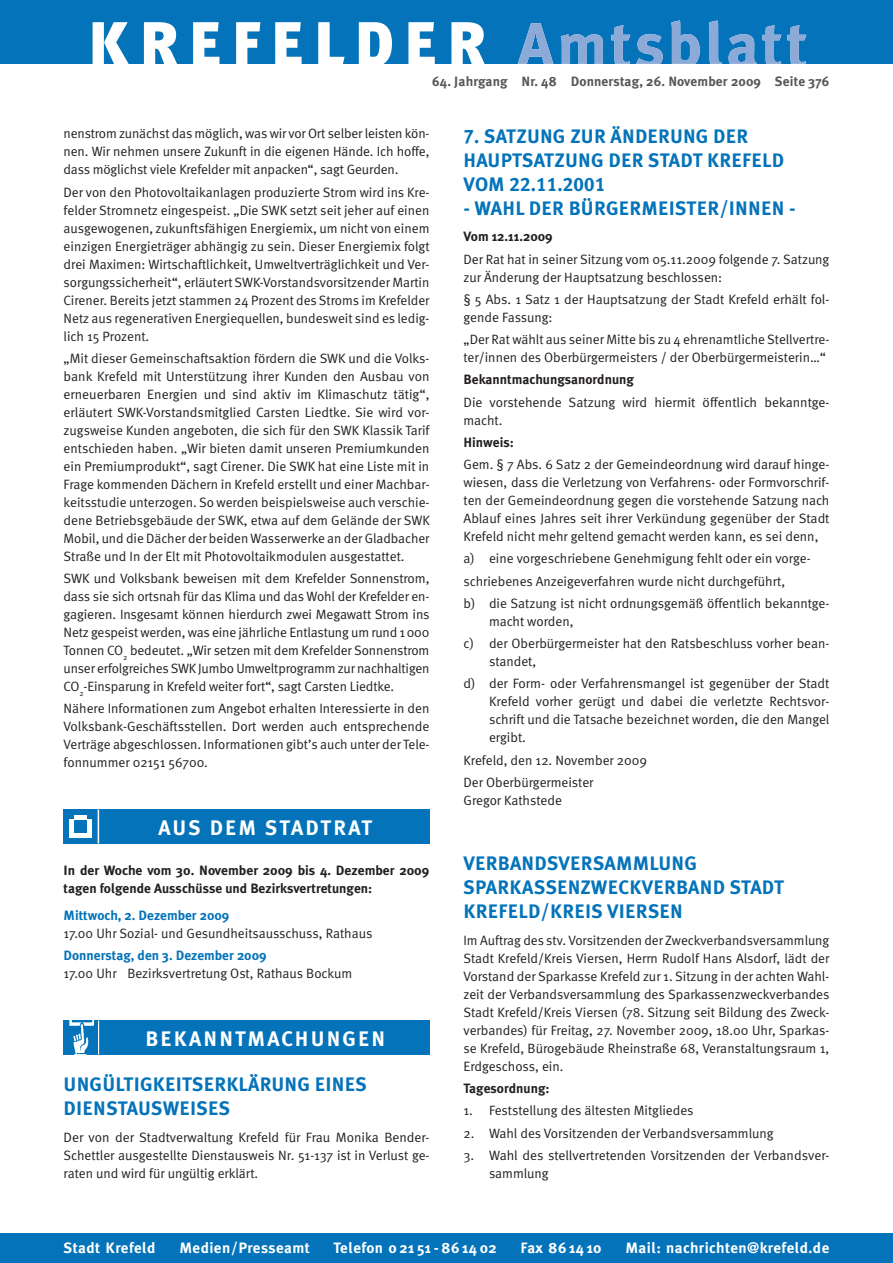
<style>
.page{position:relative;width:893px;height:1263px;background:#fff}
.page>*{position:absolute;margin:0;border:0;box-sizing:border-box;transform-origin:0 0}
.t1{font:700 21px "Meta Plus";letter-spacing:.1em;color:#fff}
.t2{font:700 19.5px/24px "Meta Plus";letter-spacing:.01em;color:#0473b9}
.t3{font:19.5px "Meta Plus Bold Caps";letter-spacing:.01em;color:#0473b9}
.t4{font:700 15px "Meta Plus";letter-spacing:.025em;color:#fff}
.t5{font:13.5px/18px "Meta Normal";color:#231f20}
.t6{font:700 13.5px/18px "Meta Plus";color:#231f20}
.t7{font:700 13.5px "Meta Plus";color:#0473b9}
.t8{font:700 13.5px "Meta Plus";letter-spacing:.01em;color:#57585a}
.s1{font-family:"Meta Plus Bold Caps";font-weight:400}
.s2{font-family:"Meta Plus";font-weight:700}
</style>
<div class="page">
<div style="left:0;top:0;width:892px;height:64px;background:#0473b9"></div>
<svg style="left:93px;top:22px;width:392px;height:42px"></svg>
<svg style="left:517px;top:20px;width:289px;height:44px"></svg>
<div style="left:0;top:1233px;width:892px;height:30px;background:#0473b9"></div>
<div style="left:64px;top:1021px;width:365px;height:34px;background:#0473b9"></div>
<hr style="left:98px;top:1021px;width:1px;height:34px;background:#fff">
<img style="left:69px;top:1021px;width:25px;height:34px">
<div style="left:64px;top:810px;width:365px;height:34px;background:#0473b9"></div>
<hr style="left:98px;top:810px;width:1px;height:34px;background:#fff">
<hr style="left:74px;top:815px;width:13px;height:4px;background:#fff">
<div style="left:69px;top:820px;width:5px;height:17px;background:#fff"></div>
<div style="left:87px;top:820px;width:5px;height:17px;background:#fff"></div>
<hr style="left:69px;top:834px;width:23px;height:4px;background:#fff">
<p class="t8" style="left:432px;top:76px;width:399px">64. Jahrgang Nr. 48 Donnerstag, 26. November 2009 Seite 376</p>
<p class="t5" style="left:64px;top:126px;width:367px;text-align:justify">nenstrom zunächst das möglich, was wir vor Ort selber leisten kön&shy;nen. Wir nehmen unsere Zukunft in die eigenen Hände. Ich hoffe, dass möglichst viele Krefelder mit anpacken“, sagt Geurden.</p>
<p class="t5" style="left:64px;top:184px;width:367px;text-align:justify">Der von den Photovoltaikanlagen produzierte Strom wird ins Kre&shy;felder Stromnetz eingespeist. „Die SWK setzt seit jeher auf einen ausgewogenen, zukunftsfähigen Energiemix, um nicht von einem einzigen Energieträger abhängig zu sein. Dieser Energiemix folgt drei Maximen: Wirtschaftlichkeit, Umweltverträglichkeit und Ver&shy;sorgungssicherheit“, erläutert SWK-Vorstandsvorsitzender Martin Cirener. Bereits jetzt stammen 24 Prozent des Stroms im Krefelder Netz aus regenerativen Energiequellen, bundesweit sind es ledig&shy;lich 15 Prozent.</p>
<p class="t5" style="left:64px;top:350px;width:367px;text-align:justify">„Mit dieser Gemeinschaftsaktion fördern die SWK und die Volks&shy;bank Krefeld mit Unterstützung ihrer Kunden den Ausbau von erneuerbaren Energien und sind aktiv im Klimaschutz tätig“, erläutert SWK-Vorstandsmitglied Carsten Liedtke. Sie wird vor&shy;zugsweise Kunden angeboten, die sich für den SWK Klassik Tarif entschieden haben. „Wir bieten damit unseren Premiumkunden ein Premiumprodukt“, sagt Cirener. Die SWK hat eine Liste mit in Frage kommenden Dächern in Krefeld erstellt und einer Machbar&shy;keitsstudie unterzogen. So werden beispielsweise auch verschie&shy;dene Betriebsgebäude der SWK, etwa auf dem Gelände der SWK Mobil, und die Dächer der beiden Wasserwerke an der Gladbacher Straße und In der Elt mit Photovoltaikmodulen ausgestattet.</p>
<p class="t5" style="left:64px;top:570px;width:367px;text-align:justify">SWK und Volksbank beweisen mit dem Krefelder Sonnenstrom, dass sie sich ortsnah für das Klima und das Wohl der Krefelder en&shy;gagieren. Insgesamt können hierdurch zwei Megawatt Strom ins Netz gespeist werden, was eine jährliche Entlastung um rund 1 000<br>Tonnen CO<sub>2</sub> bedeutet. „Wir setzen mit dem Krefelder Sonnenstrom unser erfolgreiches SWK Jumbo Umweltprogramm zur nachhaltigen CO<sub>2</sub>-Einsparung in Krefeld weiter fort“, sagt Carsten Liedtke.</p>
<p class="t5" style="left:64px;top:701px;width:367px;text-align:justify">Nähere Informationen zum Angebot erhalten Interessierte in den Volksbank-Geschäftsstellen. Dort werden auch entsprechende Verträge abgeschlossen. Informationen gibt’s auch unter der Tele&shy;fonnummer 02151 56700.</p>
<h1 class="t1" style="left:158px;top:819px;width:215px">AUS DEM STADTRAT</h1>
<p class="t6" style="left:64px;top:862px;width:367px">In der Woche vom 30. November 2009 bis 4. Dezember 2009 tagen folgende Ausschüsse und Bezirksvertretungen:</p>
<p class="t7" style="left:64px;top:910px;width:167px">Mittwoch, 2. Dezember 2009</p>
<p class="t5" style="left:64px;top:925px;width:310px">17.00 Uhr Sozial- und Gesundheitsausschuss, Rathaus</p>
<p class="t7" style="left:64px;top:950px;width:205px">Donnerstag, den 3. Dezember 2009</p>
<p class="t5" style="left:64px;top:965px;width:290px">17.00 Uhr Bezirksvertretung Ost, Rathaus Bockum</p>
<h1 class="t1" style="left:145px;top:1030px;width:241px">BEKANNTMACHUNGEN</h1>
<h2 class="t2" style="left:64px;top:1074px;width:304px">UNGÜLTIGKEITSERKLÄRUNG EINES<br>DIENSTAUSWEISES</h2>
<p class="t5" style="left:64px;top:1129px;width:367px;text-align:justify">Der von der Stadtverwaltung Krefeld für Frau Monika Bender-Schettler ausgestellte Dienstausweis Nr. 51-137 ist in Verlust ge&shy;raten und wird für ungültig erklärt.</p>
<h2 class="t2" style="left:463px;top:125px;width:322px"><span class="s1">7.</span> SATZUNG ZUR ÄNDERUNG DER<br>HAUPTSATZUNG DER STADT KREFELD</h2>
<h2 class="t3" style="left:463px;top:173px;width:143px"><span class="s2">VOM</span> 22.11.2001</h2>
<h2 class="t2" style="left:463px;top:197px;width:334px">- WAHL DER BÜRGERMEISTER/INNEN -</h2>
<p class="t6" style="left:463px;top:228px;width:91px">Vom 12.11.2009</p>
<p class="t5" style="left:463px;top:251px;width:367px">Der Rat hat in seiner Sitzung vom 05.11.2009 folgende 7. Satzung zur Änderung der Hauptsatzung beschlossen:</p>
<p class="t5" style="left:463px;top:291px;width:367px">§ 5 Abs. 1 Satz 1 der Hauptsatzung der Stadt Krefeld erhält fol&shy;gende Fassung:</p>
<p class="t5" style="left:463px;top:331px;width:367px">„Der Rat wählt aus seiner Mitte bis zu 4 ehrenamtliche Stellvertre&shy;ter/innen des Oberbürgermeisters / der Oberbürgermeisterin…“</p>
<p class="t6" style="left:463px;top:371px;width:172px">Bekanntmachungsanordnung</p>
<p class="t5" style="left:463px;top:394px;width:367px">Die vorstehende Satzung wird hiermit öffentlich bekanntge&shy;macht.</p>
<p class="t6" style="left:463px;top:434px;width:52px">Hinweis:</p>
<p class="t5" style="left:463px;top:456px;width:367px;text-align:justify">Gem. § 7 Abs. 6 Satz 2 der Gemeindeordnung wird darauf hinge&shy;wiesen, dass die Verletzung von Verfahrens- oder Formvorschrif&shy;ten der Gemeindeordnung gegen die vorstehende Satzung nach Ablauf eines Jahres seit ihrer Verkündung gegenüber der Stadt Krefeld nicht mehr geltend gemacht werden kann, es sei denn,</p>
<p class="t5" style="left:463px;top:549px;width:367px;line-height:22.2px">a) eine vorgeschriebene Genehmigung fehlt oder ein vorge&shy;schriebenes Anzeigeverfahren wurde nicht durchgeführt,<br>b) die Satzung ist nicht ordnungsgemäß öffentlich bekanntge-</p>
<p class="t5" style="left:463px;top:611px;width:367px;line-height:22.2px;text-indent:26px">macht worden,<br>c) der Oberbürgermeister hat den Ratsbeschluss vorher bean-</p>
<p class="t5" style="left:463px;top:651px;width:367px;line-height:22.4px;text-indent:26px">standet,<br>d) der Form- oder Verfahrensmangel ist gegenüber der Stadt</p>
<p class="t5" style="left:489px;top:694px;width:342px;text-align:justify">Krefeld vorher gerügt und dabei die verletzte Rechtsvor&shy;schrift und die Tatsache bezeichnet worden, die den Mangel ergibt.</p>
<p class="t5" style="left:463px;top:750px;width:185px;line-height:22.2px">Krefeld, den 12. November 2009<br>Der Oberbürgermeister</p>
<p class="t5" style="left:463px;top:792px;width:100px">Gregor Kathstede</p>
<h2 class="t2" style="left:463px;top:853px;width:322px">VERBANDSVERSAMMLUNG<br>SPARKASSENZWECKVERBAND STADT<br>KREFELD/KREIS VIERSEN</h2>
<p class="t5" style="left:463px;top:932px;width:367px;text-align:justify">Im Auftrag des stv. Vorsitzenden der Zweckverbandsversammlung Stadt Krefeld/Kreis Viersen, Herrn Rudolf Hans Alsdorf, lädt der Vorstand der Sparkasse Krefeld zur 1. Sitzung in der achten Wahl&shy;zeit der Verbandsversammlung des Sparkassenzweckverbandes Stadt Krefeld/Kreis Viersen (78. Sitzung seit Bildung des Zweck&shy;verbandes) für Freitag, 27. November 2009, 18.00 Uhr, Sparkas&shy;se Krefeld, Bürogebäude Rheinstraße 68, Veranstaltungsraum 1, Erdgeschoss, ein.</p>
<p class="t6" style="left:463px;top:1080px;width:88px">Tagesordnung:</p>
<p class="t5" style="left:463px;top:1103px;width:232px">1. Feststellung des ältesten Mitgliedes</p>
<p class="t5" style="left:463px;top:1125px;width:312px">2. Wahl des Vorsitzenden der Verbandsversammlung</p>
<p class="t5" style="left:489px;top:1147px;width:342px;text-indent:-26px">3. Wahl des stellvertretenden Vorsitzenden der Verbandsver&shy;sammlung</p>
<p class="t4" style="left:64px;top:1242px;width:93px">Stadt Krefeld</p>
<p class="t4" style="left:179px;top:1242px;width:132px">Medien/Presseamt</p>
<p class="t4" style="left:333px;top:1242px;width:165px">Telefon 0 21 51 - 86 14 02</p>
<p class="t4" style="left:520px;top:1242px;width:82px">Fax 86 14 10</p>
<p class="t4" style="left:625px;top:1242px;width:205px">Mail: nachrichten@krefeld.de</p>
</div>
